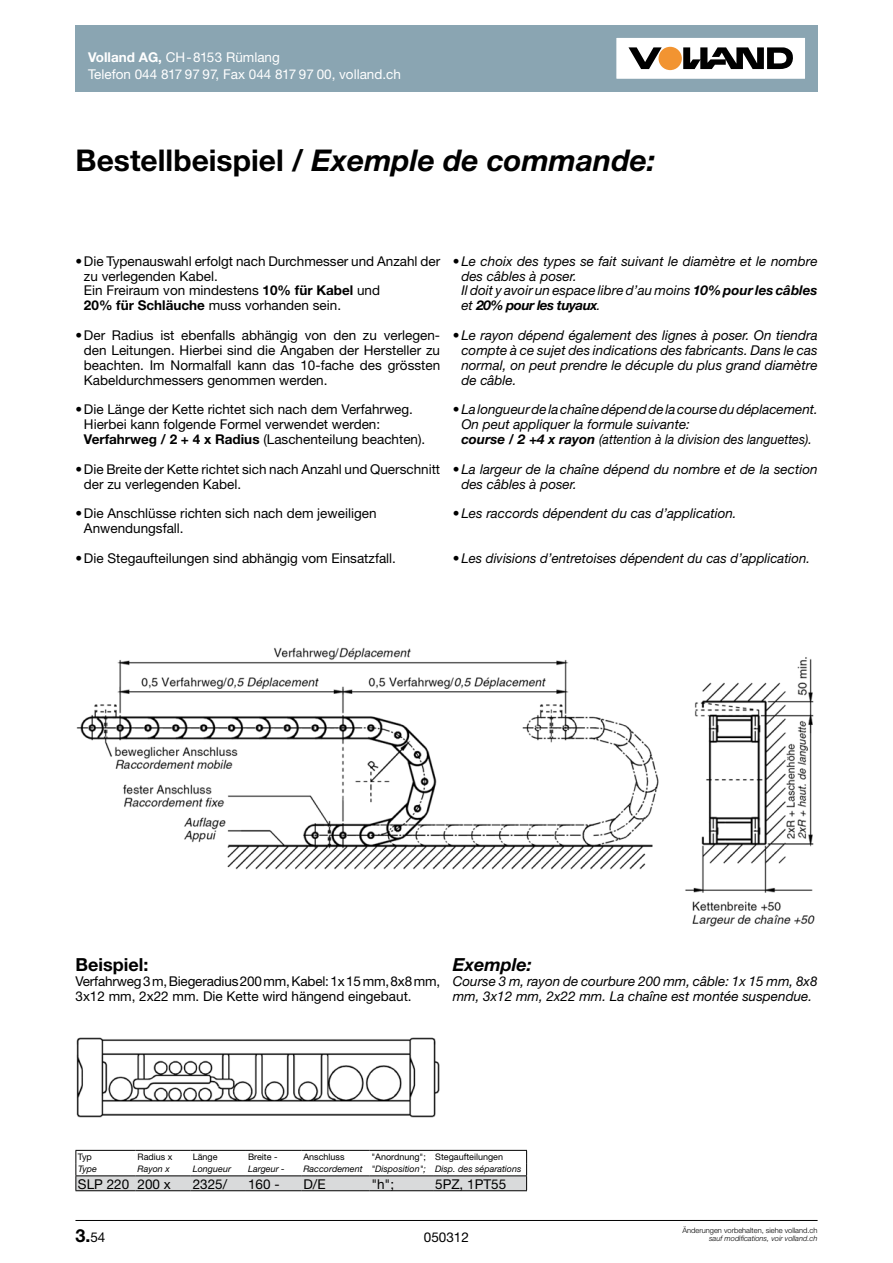
<style>
.page{position:relative;width:893px;height:1263px;background:#fff}
.page>*{position:absolute;margin:0;border:0;box-sizing:border-box;transform-origin:0 0}
.t1{font:italic 700 30px "Helvetica Neue";color:#000}
.t2{font:700 18px "Helvetica Neue";color:#000}
.t3{font:italic 700 18px "Helvetica Neue";color:#000}
.t4{font:13.5px/14.9px "Helvetica Neue";color:#000}
.t5{font:italic 13.5px/14.9px "Helvetica Neue";color:#000}
.t6{font:13.5px/16.5px "Helvetica Neue";color:#fff}
.t7{font:italic 9px "Helvetica Neue";color:#000}
.t8{font:9px "Helvetica Neue";color:#000}
.t9{font:300 7.5px "Helvetica Neue";color:#000}
.t10{font:italic 300 7.5px "Helvetica Neue";color:#000}
.s1{font-weight:700}
.s2{font-style:normal}
.s3{font-weight:400;font-size:13.5px}
</style>
<div class="page">
<div style="left:75px;top:25px;width:742px;height:66px;background:#8aa5b2"></div>
<div style="left:604px;top:25px;width:214px;height:66px;background:#fff;border:13px solid #8aa5b2"></div>
<svg style="left:628px;top:47px;width:34px;height:22px"></svg>
<svg style="left:683px;top:47px;width:110px;height:22px"></svg>
<div style="left:658px;top:47px;width:24px;height:23px;background:#f29431;border-radius:50%"></div>
<hr style="left:75px;top:1220px;width:743px;height:1px;background:#000">
<hr style="left:75px;top:1150px;width:60px;height:1px;background:#000">
<hr style="left:135px;top:1150px;width:56px;height:1px;background:#000">
<hr style="left:191px;top:1150px;width:55px;height:1px;background:#000">
<hr style="left:246px;top:1150px;width:55px;height:1px;background:#000">
<hr style="left:301px;top:1150px;width:68px;height:1px;background:#000">
<hr style="left:369px;top:1150px;width:64px;height:1px;background:#000">
<hr style="left:433px;top:1150px;width:94px;height:1px;background:#000">
<svg style="left:75px;top:1151px;width:452px;height:39px"></svg>
<hr style="left:75px;top:1190px;width:60px;height:1px;background:#000">
<hr style="left:135px;top:1190px;width:56px;height:1px;background:#000">
<hr style="left:191px;top:1190px;width:55px;height:1px;background:#000">
<hr style="left:246px;top:1190px;width:55px;height:1px;background:#000">
<hr style="left:301px;top:1190px;width:68px;height:1px;background:#000">
<hr style="left:369px;top:1190px;width:64px;height:1px;background:#000">
<hr style="left:433px;top:1190px;width:94px;height:1px;background:#000">
<img style="left:76px;top:647px;width:739px;height:280px">
<img style="left:76px;top:1037px;width:364px;height:80px">
<p class="t6" style="left:88px;top:49px;width:314px"><span class="s1">Volland AG,</span> CH-8153 Rümlang<br>Telefon 044 817 97 97, Fax 044 817 97 00, volland.ch</p>
<h1 class="t1" style="left:76px;top:142px;width:581px"><span class="s2">Bestellbeispiel /</span> Exemple de commande:</h1>
<p class="t4" style="left:84px;top:253px;width:358px;text-indent:-8px">• Die Typenauswahl erfolgt nach Durchmesser und Anzahl der zu verlegenden Kabel.<br>Ein Freiraum von mindestens <span class="s1">10% für Kabel</span> und<br><span class="s1">20% für Schläuche</span> muss vorhanden sein.</p>
<p class="t4" style="left:84px;top:328px;width:358px;text-align:justify;text-indent:-8px">• Der Radius ist ebenfalls abhängig von den zu verlegen&shy;den Leitungen. Hierbei sind die Angaben der Hersteller zu beachten. Im Normalfall kann das 10-fache des grössten Kabeldurchmessers genommen werden.</p>
<p class="t4" style="left:84px;top:402px;width:343px;text-indent:-8px">• Die Länge der Kette richtet sich nach dem Verfahrweg.<br>Hierbei kann folgende Formel verwendet werden:<br><span class="s1">Verfahrweg / 2 + 4 x Radius</span> (Laschenteilung beachten).</p>
<p class="t4" style="left:84px;top:461px;width:358px;text-indent:-9px">• Die Breite der Kette richtet sich nach Anzahl und Querschnitt der zu verlegenden Kabel.</p>
<p class="t4" style="left:84px;top:506px;width:294px;text-indent:-8px">• Die Anschlüsse richten sich nach dem jeweiligen<br>Anwendungsfall.</p>
<p class="t4" style="left:75px;top:550px;width:322px">• Die Stegaufteilungen sind abhängig vom Einsatzfall.</p>
<p class="t5" style="left:461px;top:253px;width:358px;text-indent:-8px"><span class="s2">•</span>Le choix des types se fait suivant le diamètre et le nombre des câbles à poser.<br>Il doit y avoir un espace libre d’au moins <span class="s1">10% pour les câbles </span>et <span class="s1">20% pour les tuyaux</span>.</p>
<p class="t5" style="left:461px;top:328px;width:358px;text-align:justify;text-indent:-8px"><span class="s2">•</span>Le rayon dépend également des lignes à poser. On tiendra compte à ce sujet des indications des fabricants. Dans le cas normal, on peut prendre le décuple du plus grand diamètre de câble.</p>
<p class="t5" style="left:461px;top:402px;width:358px;text-indent:-8px"><span class="s2">•</span>La longueur de la chaîne dépend de la course du déplacement.<br>On peut appliquer la formule suivante:<br><span class="s1">course / 2 +4 x rayon</span> (attention à la division des languettes).</p>
<p class="t5" style="left:461px;top:461px;width:358px;text-indent:-8px"><span class="s2">•</span>La largeur de la chaîne dépend du nombre et de la section des câbles à poser.</p>
<p class="t5" style="left:453px;top:506px;width:285px"><span class="s2">•</span>Les raccords dépendent du cas d’application.</p>
<p class="t5" style="left:453px;top:550px;width:359px"><span class="s2">•</span>Les divisions d’entretoises dépendent du cas d’application.</p>
<h2 class="t2" style="left:75px;top:953px;width:74px">Beispiel:</h2>
<p class="t4" style="left:75px;top:973px;width:366px">Verfahrweg3m,Biegeradius200mm,Kabel:1x15mm,8x8mm,<br>3x12 mm, 2x22 mm. Die Kette wird hängend eingebaut.</p>
<h2 class="t3" style="left:453px;top:953px;width:81px">Exemple:</h2>
<p class="t5" style="left:453px;top:973px;width:366px">Course 3 m, rayon de courbure 200 mm, câble: 1x 15 mm, 8x8 mm, 3x12 mm, 2x22 mm. La chaîne est montée suspendue.</p>
<p class="t8" style="left:78px;top:1151px;width:16px">Typ</p>
<p class="t8" style="left:138px;top:1151px;width:37px">Radius x</p>
<p class="t8" style="left:193px;top:1151px;width:26px">Länge</p>
<p class="t8" style="left:248px;top:1151px;width:31px">Breite -</p>
<p class="t8" style="left:303px;top:1151px;width:43px">Anschluss</p>
<p class="t8" style="left:371px;top:1151px;width:133px">"Anordnung"; Stegaufteilungen</p>
<p class="t7" style="left:78px;top:1164px;width:20px">Type</p>
<p class="t7" style="left:138px;top:1164px;width:34px">Rayon x</p>
<p class="t7" style="left:193px;top:1164px;width:40px">Longueur</p>
<p class="t7" style="left:248px;top:1164px;width:38px">Largeur -</p>
<p class="t7" style="left:303px;top:1164px;width:219px">Raccordement "Disposition"; Disp. des séparations</p>
<p class="t4" style="left:78px;top:1176px;width:94px">SLP 220 200 x</p>
<p class="t4" style="left:193px;top:1176px;width:36px">2325/</p>
<p class="t4" style="left:248px;top:1176px;width:33px">160 -</p>
<p class="t4" style="left:303px;top:1176px;width:24px">D/E</p>
<p class="t4" style="left:371px;top:1176px;width:24px">"h";</p>
<p class="t4" style="left:435px;top:1176px;width:73px">5PZ, 1PT55</p>
<h2 class="t2" style="left:75px;top:1224px;width:32px">3.<span class="s3">54</span></h2>
<p class="t9" style="left:682px;top:1226px;width:136px">Änderungen vorbehalten, siehe volland.ch</p>
<p class="t4" style="left:424px;top:1229px;width:47px">050312</p>
<p class="t10" style="left:709px;top:1234px;width:110px">sauf modifications, voir volland.ch</p>
</div>
